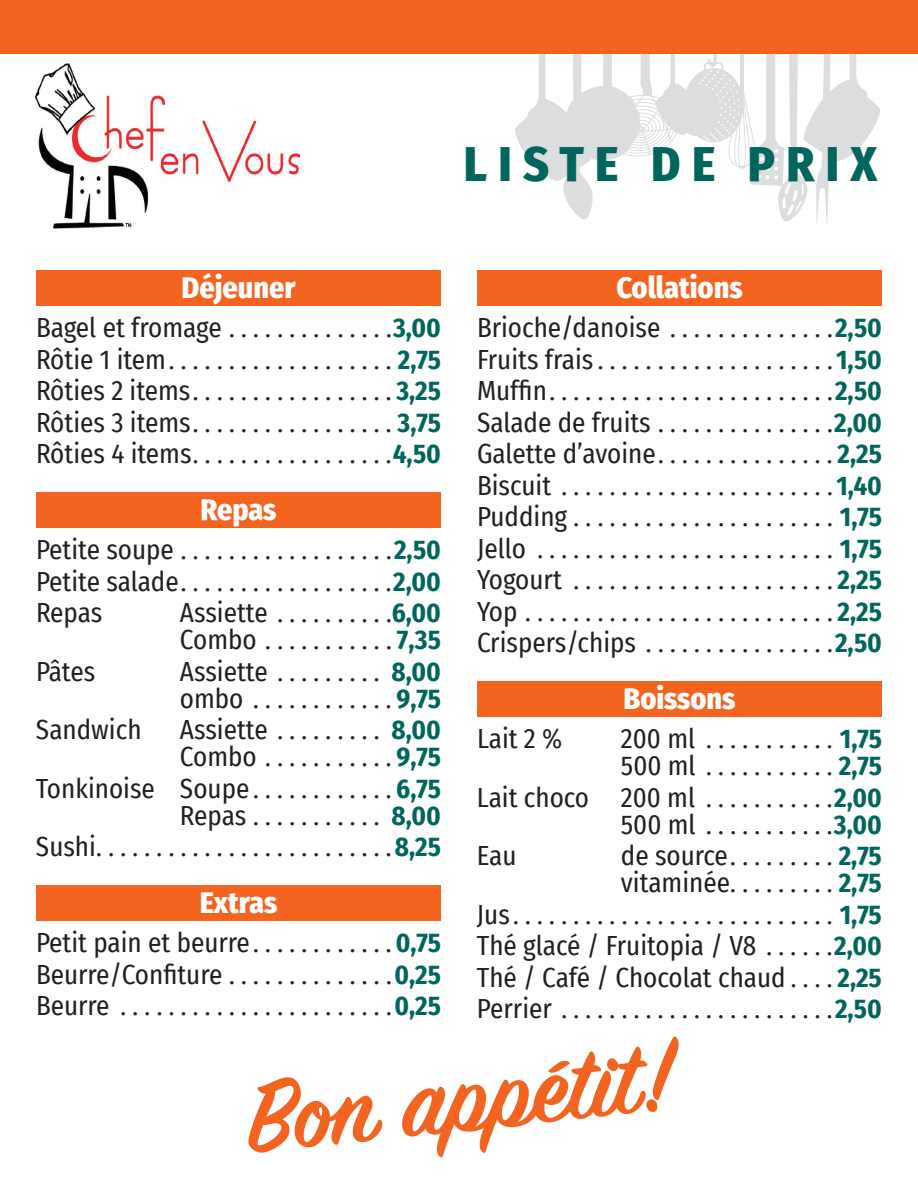
<style>
.page{position:relative;width:918px;height:1188px;background:#fff}
.page>*{position:absolute;margin:0;border:0;box-sizing:border-box;transform-origin:0 0}
.t1{font:600 112.05px "Sign Painter House Script";color:#f36421}
.t2{font:800 49.35px "Fira Sans Condensed";letter-spacing:.23em;color:#00665d}
.t3{font:800 30px "Fira Sans Condensed";color:#fff}
.t4{font:27px/31.5px "Fira Sans Condensed";color:#231f20;text-align:justify}
.s1{font-weight:700;color:#00665d}
</style>
<div class="page">
<svg style="left:515px;top:54px;width:365px;height:171px"></svg>
<img style="left:36px;top:63px;width:264px;height:165px">
<div style="left:0;top:0;width:918px;height:54px;background:#f36421"></div>
<div style="left:36px;top:270px;width:405px;height:36px;background:#f36421"></div>
<div style="left:36px;top:492px;width:405px;height:36px;background:#f36421"></div>
<div style="left:36px;top:885px;width:405px;height:36px;background:#f36421"></div>
<div style="left:477px;top:270px;width:405px;height:36px;background:#f36421"></div>
<div style="left:477px;top:681px;width:405px;height:36px;background:#f36421"></div>
<h2 class="t2" style="left:464px;top:121px;width:415px">LISTE DE PRIX</h2>
<p class="t3" style="left:182px;top:262px;width:116px">Déjeuner</p>
<p class="t4" style="left:36px;top:311px;width:406px">Bagel et fromage . . . . . . . . . . . . . <span class="s1">3,00<br></span>Rôtie 1 item . . . . . . . . . . . . . . . . . . . <span class="s1">2,75<br></span>Rôties 2 items . . . . . . . . . . . . . . . . <span class="s1">3,25<br></span>Rôties 3 items . . . . . . . . . . . . . . . . <span class="s1">3,75<br></span>Rôties 4 items . . . . . . . . . . . . . . . . <span class="s1">4,50</span></p>
<p class="t3" style="left:200px;top:484px;width:78px">Repas</p>
<p class="t4" style="left:36px;top:533px;width:407px">Petite soupe . . . . . . . . . . . . . . . . . <span class="s1">2,50<br></span>Petite salade . . . . . . . . . . . . . . . . . <span class="s1">2,00<br></span>Repas</p>
<p class="t3" style="left:616px;top:262px;width:128px">Collations</p>
<p class="t4" style="left:477px;top:311px;width:407px">Brioche/danoise . . . . . . . . . . . . . <span class="s1">2,50<br></span>Fruits frais . . . . . . . . . . . . . . . . . . . <span class="s1">1,50<br></span>Muffin . . . . . . . . . . . . . . . . . . . . . . . <span class="s1">2,50<br></span>Salade de fruits . . . . . . . . . . . . . . <span class="s1">2,00<br></span>Galette d’avoine . . . . . . . . . . . . . . <span class="s1">2,25<br></span>Biscuit . . . . . . . . . . . . . . . . . . . . . . <span class="s1">1,40<br></span>Pudding . . . . . . . . . . . . . . . . . . . . . . <span class="s1">1,75<br></span>Jello . . . . . . . . . . . . . . . . . . . . . . . . . <span class="s1">1,75<br></span>Yogourt . . . . . . . . . . . . . . . . . . . . . <span class="s1">2,25<br></span>Yop . . . . . . . . . . . . . . . . . . . . . . . . . <span class="s1">2,25<br></span>Crispers/chips . . . . . . . . . . . . . . . <span class="s1">2,50</span></p>
<p class="t3" style="left:623px;top:673px;width:114px">Boissons</p>
<p class="t4" style="left:477px;top:722px;width:87px">Lait 2 %</p>
<p class="t4" style="left:621px;top:724px;width:263px;line-height:27px">200 ml . . . . . . . . . . . <span class="s1">1,75<br></span>500 ml . . . . . . . . . . . <span class="s1">2,75</span></p>
<p class="t4" style="left:477px;top:783px;width:406px;line-height:27px;text-align:right">Lait choco 200 ml . . . . . . . . . . <span class="s1">2,00<br></span>500 ml . . . . . . . . . . <span class="s1">3,00</span></p>
<p class="t4" style="left:477px;top:839px;width:41px">Eau</p>
<p class="t4" style="left:621px;top:841px;width:263px;line-height:27px">de source . . . . . . . . . <span class="s1">2,75 </span>vitaminée . . . . . . . . . <span class="s1">2,75</span></p>
<p class="t4" style="left:477px;top:898px;width:407px">Jus . . . . . . . . . . . . . . . . . . . . . . . . . . . <span class="s1">1,75<br></span>Thé glacé / Fruitopia / V8 . . . . . <span class="s1">2,00<br></span>Thé / Café / Chocolat chaud . . . <span class="s1">2,25<br></span>Perrier . . . . . . . . . . . . . . . . . . . . . . <span class="s1">2,50</span></p>
<h1 class="t1" style="left:239px;top:1052px;width:431px;rotate:-6deg">Bon appétit!</h1>
<p class="t4" style="left:180px;top:598px;width:263px;line-height:27px">Assiette . . . . . . . . . <span class="s1">6,00<br></span>Combo . . . . . . . . . . <span class="s1">7,35</span></p>
<p class="t4" style="left:36px;top:655px;width:61px">Pâtes</p>
<p class="t4" style="left:180px;top:657px;width:263px;line-height:27px">Assiette . . . . . . . . . <span class="s1">8,00 </span>ombo . . . . . . . . . . . <span class="s1">9,75</span></p>
<p class="t4" style="left:36px;top:713px;width:107px">Sandwich</p>
<p class="t4" style="left:180px;top:715px;width:263px;line-height:27px">Assiette . . . . . . . . . <span class="s1">8,00<br></span>Combo . . . . . . . . . . <span class="s1">9,75</span></p>
<p class="t4" style="left:36px;top:774px;width:406px;line-height:27px;text-align:right">Tonkinoise Soupe . . . . . . . . . . . <span class="s1">6,75<br></span>Repas . . . . . . . . . . . <span class="s1">8,00</span></p>
<p class="t4" style="left:36px;top:830px;width:406px">Sushi . . . . . . . . . . . . . . . . . . . . . . . . <span class="s1">8,25</span></p>
<p class="t3" style="left:200px;top:877px;width:79px">Extras</p>
<p class="t4" style="left:36px;top:926px;width:407px">Petit pain et beurre . . . . . . . . . . . <span class="s1">0,75<br></span>Beurre/Confiture . . . . . . . . . . . . . <span class="s1">0,25<br></span>Beurre . . . . . . . . . . . . . . . . . . . . . . <span class="s1">0,25</span></p>
</div>
